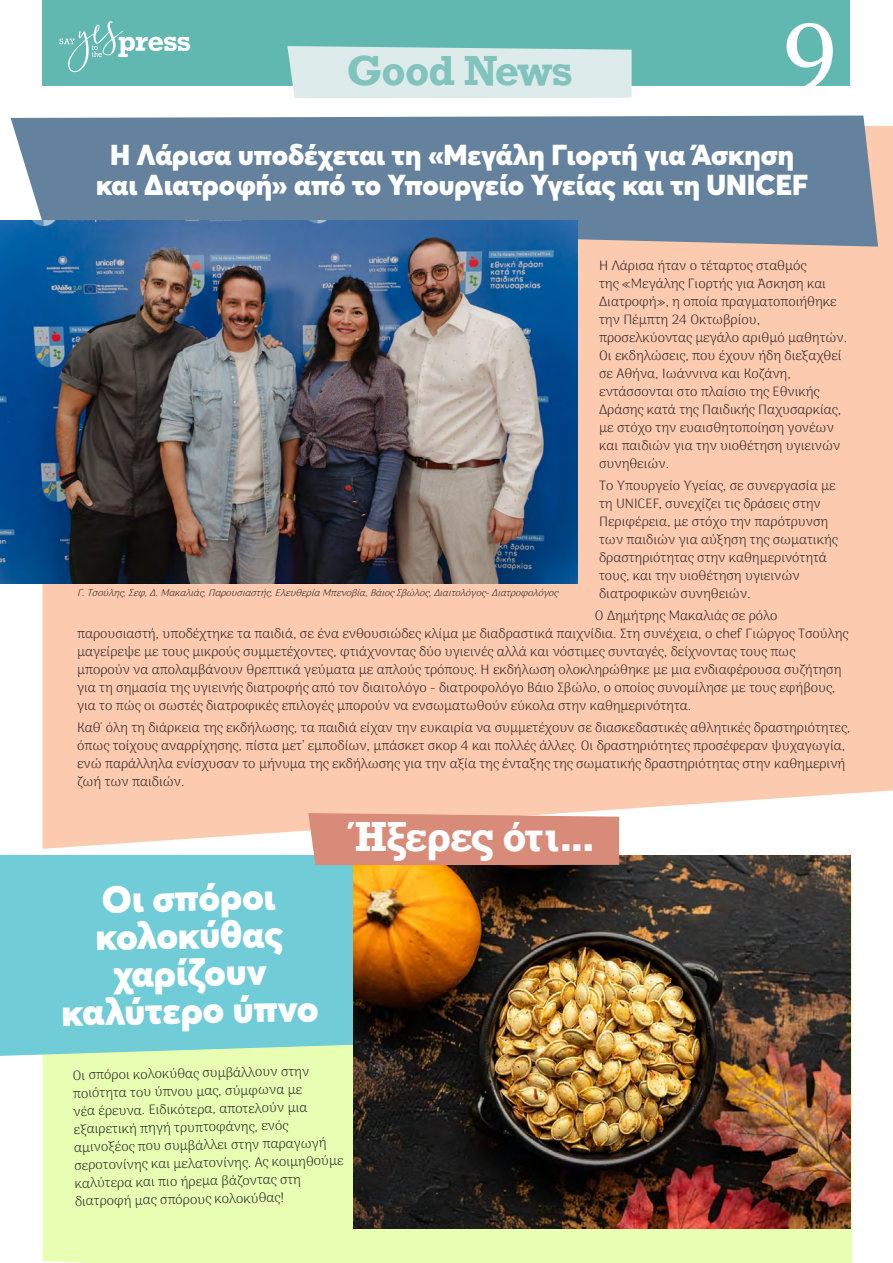
<style>
.page{position:relative;width:893px;height:1263px;background:#fff}
.page>*{position:absolute;margin:0;border:0;box-sizing:border-box;transform-origin:0 0}
.t1{font:97.5px "Georgia";color:#fff}
.t2{font:700 39.6px "Rockwell";letter-spacing:-.02em;color:#fff}
.t3{font:700 39.6px "Rockwell";letter-spacing:-.025em;color:#82c3bd}
.t4{font:900 37.5px/37.5px "Averta";color:#fff;text-align:center}
.t5{font:900 28.5px/30px "Averta";letter-spacing:-.005em;color:#fff;text-align:center}
.t6{font:100 13.5px/18px "Arima";color:#231f20}
.t7{font:italic 100 9.75px "Arima";color:#231f20}
</style>
<div class="page">
<div style="left:43px;top:0;width:807px;height:85px;background:#61b8b0"></div>
<svg style="left:60px;top:21px;width:130px;height:51px"></svg>
<div style="left:43px;top:126px;width:850px;height:723px;background:#fccaaf"></div>
<div style="left:43px;top:871px;width:809px;height:392px;background:#e8ffb3"></div>
<div style="left:11px;top:116px;width:867px;height:131px;background:#64829d"></div>
<div style="left:0;top:855px;width:850px;height:201px;background:#70ccd7"></div>
<div style="left:287px;top:46px;width:345px;height:52px;background:#ddecea"></div>
<img style="left:0;top:221px;width:578px;height:362px">
<img style="left:353px;top:856px;width:497px;height:372px">
<div style="left:308px;top:813px;width:311px;height:52px;background:#d98b7a"></div>
<h2 class="t3" style="left:346px;top:45px;width:228px">Good News</h2>
<h1 class="t1" style="left:782px;top:-29px;width:57px">9</h1>
<h3 class="t5" style="left:96px;top:139px;width:714px">Η Λάρισα υποδέχεται τη «Μεγάλη Γιορτή για Άσκηση και Διατροφή» από το Υπουργείο Υγείας και τη UNICEF</h3>
<p class="t6" style="left:599px;top:256px;width:249px">Η Λάρισα ήταν ο τέταρτος σταθμός<br>της «Μεγάλης Γιορτής για Άσκηση και Διατροφή», η οποία πραγματοποιήθηκε την Πέμπτη 24 Οκτωβρίου, προσελκύοντας μεγάλο αριθμό μαθητών.<br>Οι εκδηλώσεις, που έχουν ήδη διεξαχθεί σε Αθήνα, Ιωάννινα και Κοζάνη, εντάσσονται στο πλαίσιο της Εθνικής Δράσης κατά της Παιδικής Παχυσαρκίας, με στόχο την ευαισθητοποίηση γονέων και παιδιών για την υιοθέτηση υγιεινών συνηθειών.</p>
<p class="t6" style="left:599px;top:476px;width:240px">Το Υπουργείο Υγείας, σε συνεργασία με τη UNICEF, συνεχίζει τις δράσεις στην Περιφέρεια, με στόχο την παρότρυνση των παιδιών για αύξηση της σωματικής δραστηριότητας στην καθημερινότητά τους, και την υιοθέτηση υγιεινών διατροφικών συνηθειών.</p>
<p class="t6" style="left:77px;top:606px;width:773px;text-indent:518px">Ο Δημήτρης Μακαλιάς σε ρόλο παρουσιαστή, υποδέχτηκε τα παιδιά, σε ένα ενθουσιώδες κλίμα με διαδραστικά παιχνίδια. Στη συνέχεια, ο chef Γιώργος Τσούλης μαγείρεψε με τους μικρούς συμμετέχοντες, φτιάχνοντας δύο υγιεινές αλλά και νόστιμες συνταγές, δείχνοντας τους πως μπορούν να απολαμβάνουν θρεπτικά γεύματα με απλούς τρόπους. Η εκδήλωση ολοκληρώθηκε με μια ενδιαφέρουσα συζήτηση για τη σημασία της υγιεινής διατροφής από τον διαιτολόγο - διατροφολόγο Βάιο Σβώλο, ο οποίος συνομίλησε με τους εφήβους, για το πώς οι σωστές διατροφικές επιλογές μπορούν να ενσωματωθούν εύκολα στην καθημερινότητα.</p>
<p class="t6" style="left:77px;top:719px;width:775px">Καθ' όλη τη διάρκεια της εκδήλωσης, τα παιδιά είχαν την ευκαιρία να συμμετέχουν σε διασκεδαστικές αθλητικές δραστηριότητες, όπως τοίχους αναρρίχησης, πίστα μετ’ εμποδίων, μπάσκετ σκορ 4 και πολλές άλλες. Οι δραστηριότητες προσέφεραν ψυχαγωγία, ενώ παράλληλα ενίσχυσαν το μήνυμα της εκδήλωσης για την αξία της ένταξης της σωματικής δραστηριότητας στην καθημερινή ζωή των παιδιών.</p>
<p class="t7" style="left:77px;top:586px;width:486px">Γ.Τσούλης,Σεφ,Δ.Μακαλιάς,Παρουσιαστής,ΕλευθερίαΜπενοβία,ΒάιοςΣβώλος,Διαιτολόγος-Διατροφολόγος</p>
<h3 class="t4" style="left:59px;top:881px;width:258px;rotate:-1deg">Οι σπόροι κολοκύθας χαρίζουν καλύτερο ύπνο</h3>
<h2 class="t2" style="left:347px;top:811px;width:250px">Ήξερες ότι...</h2>
<p class="t6" style="left:73px;top:1066px;width:271px;rotate:-1deg">Οι σπόροι κολοκύθας συμβάλλουν στην ποιότητα του ύπνου μας, σύμφωνα με<br>νέα έρευνα. Ειδικότερα, αποτελούν μια εξαιρετική πηγή τρυπτοφάνης, ενός αμινοξέος που συμβάλλει στην παραγωγή σεροτονίνης και μελατονίνης. Ας κοιμηθούμε καλύτερα και πιο ήρεμα βάζοντας στη διατροφή μας σπόρους κολοκύθας!</p>
</div>
